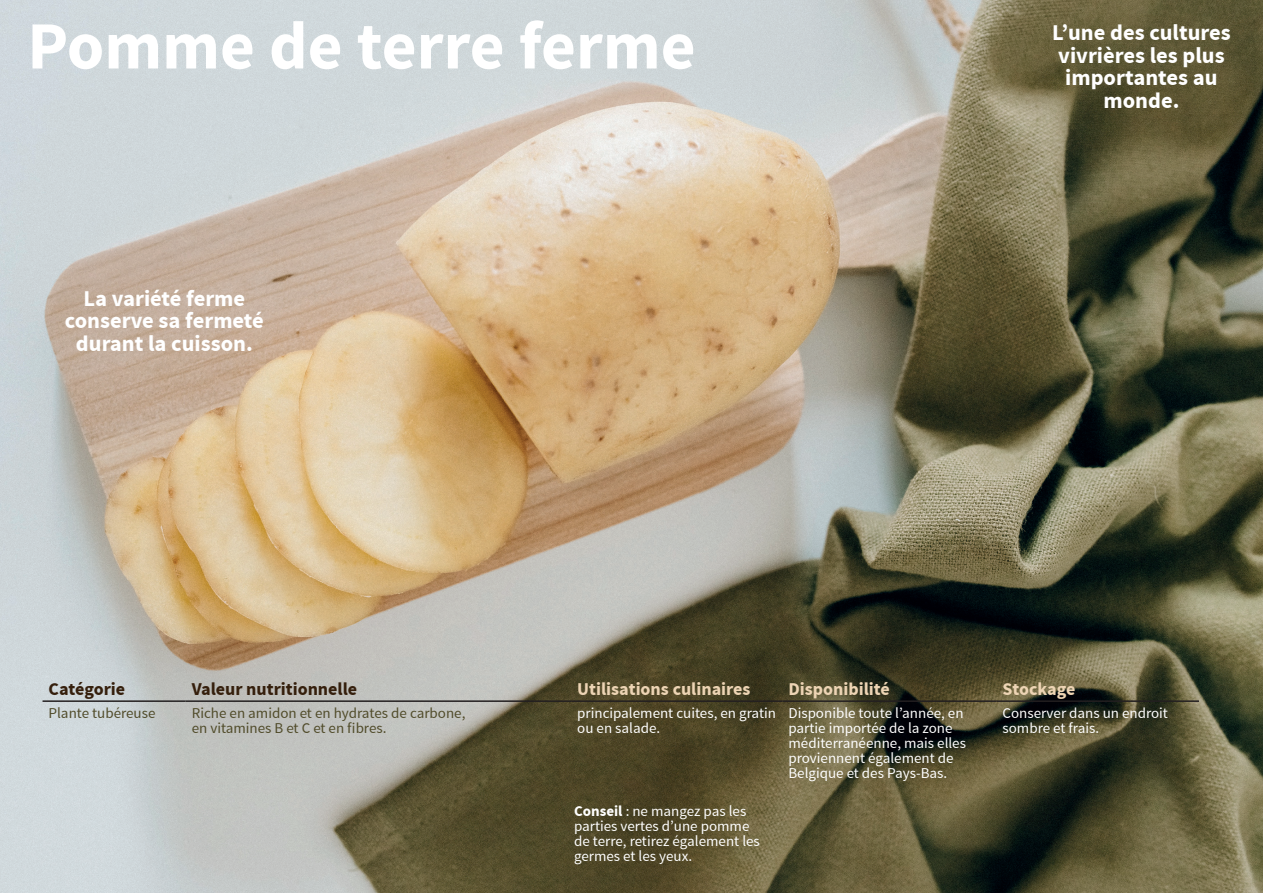
<style>
.page{position:relative;width:1263px;height:893px;background:#fff}
.page>*{position:absolute;margin:0;border:0;box-sizing:border-box;transform-origin:0 0}
.t1{font:700 67.5px "Source Sans Pro";color:#fff}
.t2{font:700 22.5px/22.5px "Source Sans Pro";color:#fff;text-align:center}
.t3{font:700 18px "Source Sans Pro";color:#edd4b4}
.t4{font:700 18px "Source Sans Pro";color:#351f0c}
.t5{font:15px/15px "Source Sans Pro";color:#fff}
.t6{font:15px/15px "Source Sans Pro";color:#504b29}
.s1{font-weight:700}
</style>
<div class="page">
<img style="left:0;top:0;width:1263px;height:893px">
<hr style="left:43px;top:700px;width:143px;height:2px;background:#231f20">
<hr style="left:186px;top:700px;width:385px;height:2px;background:#231f20">
<hr style="left:571px;top:700px;width:211px;height:2px;background:#231f20">
<hr style="left:782px;top:700px;width:214px;height:2px;background:#231f20">
<hr style="left:996px;top:700px;width:203px;height:2px;background:#231f20">
<h1 class="t1" style="left:27px;top:8px;width:670px">Pomme de terre ferme</h1>
<h2 class="t2" style="left:65px;top:287px;width:201px">La variété ferme conserve sa fermeté durant la cuisson.</h2>
<h2 class="t2" style="left:1052px;top:22px;width:180px">L’une des cultures vivrières les plus importantes au monde.</h2>
<p class="t4" style="left:49px;top:679px;width:78px">Catégorie</p>
<p class="t4" style="left:192px;top:679px;width:167px">Valeur nutritionnelle</p>
<p class="t3" style="left:577px;top:679px;width:175px">Utilisations culinaires</p>
<p class="t3" style="left:788px;top:679px;width:103px">Disponibilité</p>
<p class="t3" style="left:1002px;top:679px;width:75px">Stockage</p>
<p class="t6" style="left:49px;top:706px;width:108px">Plante tubéreuse</p>
<p class="t6" style="left:192px;top:706px;width:275px">Riche en amidon et en hydrates de carbone, en vitamines B et C et en fibres.</p>
<p class="t5" style="left:577px;top:706px;width:200px">principalement cuites, en gratin ou en salade.</p>
<p class="t5" style="left:788px;top:706px;width:179px">Disponible toute l’année, en partie importée de la zone méditerranéenne, mais elles proviennent également de<br>Belgique et des Pays-Bas.</p>
<p class="t5" style="left:1002px;top:706px;width:167px">Conserver dans un endroit sombre et frais.</p>
<p class="t5" style="left:574px;top:804px;width:187px"><span class="s1">Conseil</span> : ne mangez pas les parties vertes d’une pomme de terre, retirez également les germes et les yeux.</p>
</div>
